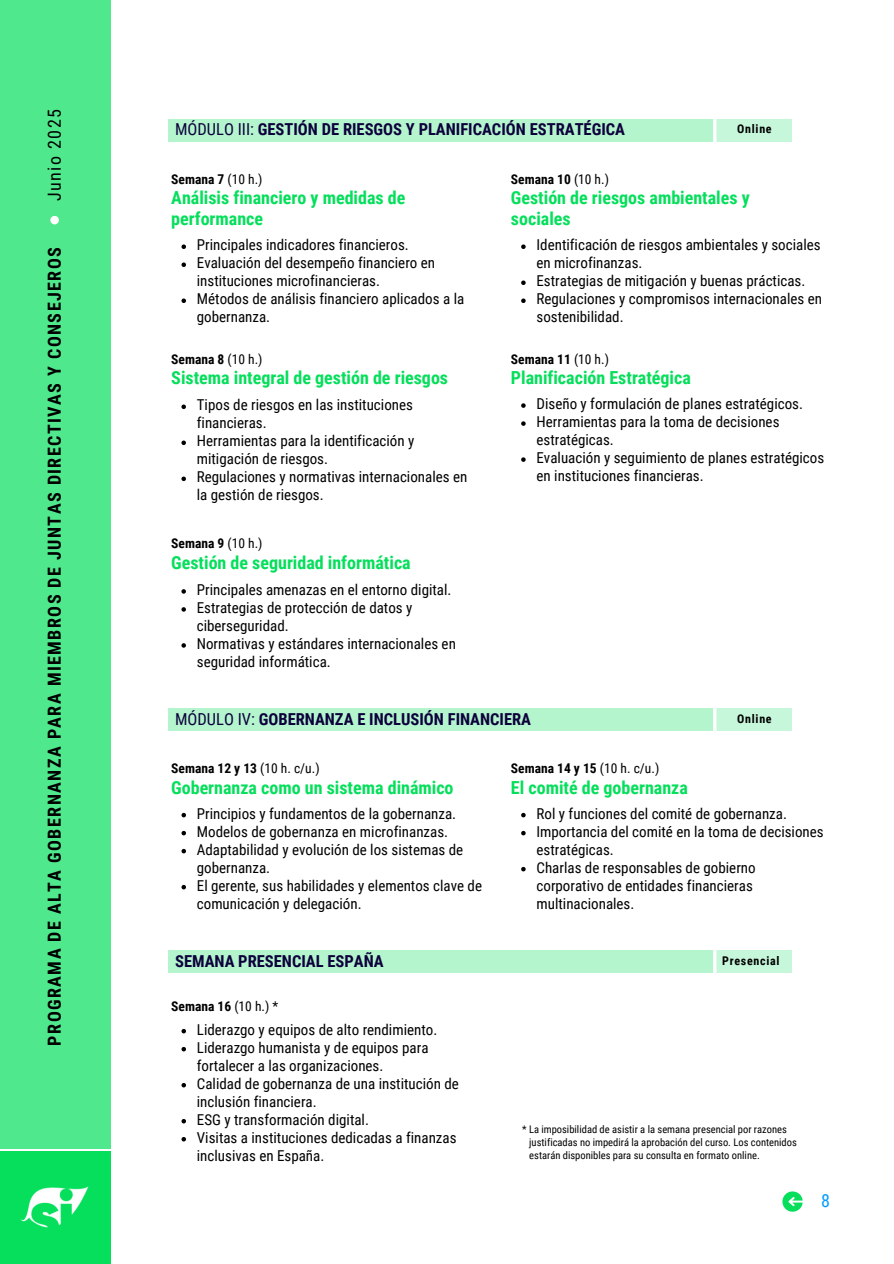
<style>
.page{position:relative;width:894px;height:1264px;background:#fff}
.page>*{position:absolute;margin:0;border:0;box-sizing:border-box;transform-origin:0 0}
.t1{font:700 18px/21.3px "Roboto Condensed";color:#05df5b}
.t2{font:700 18px "Roboto Condensed";letter-spacing:.08em;color:#000}
.t3{font:18px "Roboto Condensed";letter-spacing:.08em;color:#000}
.t4{font:18px "Roboto Condensed";color:#009cff}
.t5{font:700 16.5px "Roboto Condensed";color:#0d013b}
.t6{font:15px/18px "Roboto Condensed";color:#000}
.t7{font:700 13.5px "Roboto Condensed";color:#000}
.t8{font:700 12px "Roboto Condensed";letter-spacing:.06em;color:#000}
.t9{font:10.5px "Roboto Condensed";color:#000}
.s1{font-weight:400}
</style>
<div class="page">
<svg style="left:782px;top:1191px;width:20px;height:20px"></svg>
<div style="left:0;top:1151px;width:110px;height:112px;background:#05df5b"></div>
<img style="left:21px;top:1186px;width:68px;height:41px">
<div style="left:0;top:0;width:110px;height:1147px;background:#50e88c"></div>
<svg style="left:181px;top:404px;width:5px;height:5px"></svg>
<svg style="left:181px;top:440px;width:5px;height:5px"></svg>
<svg style="left:181px;top:476px;width:5px;height:5px"></svg>
<svg style="left:181px;top:244px;width:5px;height:5px"></svg>
<svg style="left:181px;top:262px;width:5px;height:5px"></svg>
<svg style="left:181px;top:298px;width:5px;height:5px"></svg>
<div style="left:168px;top:119px;width:623px;height:22px;background:#b4f5ce"></div>
<div style="left:713px;top:119px;width:79px;height:22px;background:#c6f7da"></div>
<svg style="left:181px;top:589px;width:5px;height:4px"></svg>
<svg style="left:181px;top:607px;width:5px;height:4px"></svg>
<svg style="left:181px;top:643px;width:5px;height:4px"></svg>
<svg style="left:521px;top:244px;width:4px;height:5px"></svg>
<svg style="left:521px;top:280px;width:4px;height:5px"></svg>
<svg style="left:521px;top:298px;width:4px;height:5px"></svg>
<svg style="left:521px;top:403px;width:4px;height:5px"></svg>
<svg style="left:521px;top:421px;width:4px;height:5px"></svg>
<svg style="left:521px;top:457px;width:4px;height:5px"></svg>
<svg style="left:181px;top:812px;width:5px;height:5px"></svg>
<svg style="left:181px;top:830px;width:5px;height:5px"></svg>
<svg style="left:181px;top:848px;width:5px;height:5px"></svg>
<svg style="left:181px;top:884px;width:5px;height:5px"></svg>
<div style="left:168px;top:708px;width:623px;height:23px;background:#b4f5ce"></div>
<div style="left:713px;top:708px;width:79px;height:23px;background:#c6f7da"></div>
<svg style="left:521px;top:812px;width:4px;height:5px"></svg>
<svg style="left:521px;top:830px;width:4px;height:5px"></svg>
<svg style="left:521px;top:866px;width:4px;height:5px"></svg>
<svg style="left:181px;top:1028px;width:5px;height:5px"></svg>
<svg style="left:181px;top:1046px;width:5px;height:5px"></svg>
<svg style="left:181px;top:1083px;width:5px;height:4px"></svg>
<svg style="left:181px;top:1119px;width:5px;height:4px"></svg>
<svg style="left:181px;top:1137px;width:5px;height:4px"></svg>
<div style="left:168px;top:950px;width:623px;height:22px;background:#b4f5ce"></div>
<div style="left:713px;top:950px;width:79px;height:22px;background:#c6f7da"></div>
<div style="left:50px;top:216px;width:9px;height:8px;background:#fff;border-radius:50%"></div>
<p class="t3" style="left:44px;top:201px;width:93px;rotate:-90deg">Junio 2025</p>
<p class="t2" style="left:44px;top:1045px;width:800px;rotate:-90deg">PROGRAMA DE ALTA GOBERNANZA PARA MIEMBROS DE JUNTAS DIRECTIVAS Y CONSEJEROS</p>
<p class="t5" style="left:175px;top:120px;width:451px"><span class="s1">MÓDULO III:</span> GESTIÓN DE RIESGOS Y PLANIFICACIÓN ESTRATÉGICA</p>
<p class="t8" style="left:737px;top:122px;width:36px">Online</p>
<h2 class="t7" style="left:171px;top:171px;width:93px">Semana 7 <span class="s1">(10 h.)</span></h2>
<h2 class="t1" style="left:171px;top:187px;width:235px">Análisis financiero y medidas de performance</h2>
<h5 class="t6" style="left:197px;top:236px;width:213px">Principales indicadores financieros.</h5>
<h3 class="t6" style="left:197px;top:254px;width:240px">Evaluación del desempeño financiero en instituciones microfinancieras.</h3>
<p class="t6" style="left:197px;top:290px;width:269px">Métodos de análisis financiero aplicados a la gobernanza.</p>
<h3 class="t7" style="left:171px;top:351px;width:93px">Semana 8 <span class="s1">(10 h.)</span></h3>
<h3 class="t1" style="left:171px;top:367px;width:278px">Sistema integral de gestión de riesgos</h3>
<p class="t6" style="left:197px;top:396px;width:217px">Tipos de riesgos en las instituciones financieras.</p>
<p class="t6" style="left:197px;top:432px;width:219px">Herramientas para la identificación y mitigación de riesgos.</p>
<p class="t6" style="left:197px;top:468px;width:272px">Regulaciones y normativas internacionales en la gestión de riesgos.</p>
<h3 class="t7" style="left:171px;top:536px;width:93px">Semana 9 <span class="s1">(10 h.)</span></h3>
<h3 class="t1" style="left:171px;top:552px;width:241px">Gestión de seguridad informática</h3>
<p class="t6" style="left:197px;top:580px;width:256px">Principales amenazas en el entorno digital.</p>
<p class="t6" style="left:197px;top:598px;width:217px">Estrategias de protección de datos y ciberseguridad.</p>
<p class="t6" style="left:197px;top:634px;width:260px">Normativas y estándares internacionales en seguridad informática.</p>
<p class="t7" style="left:511px;top:171px;width:99px">Semana 10 <span class="s1">(10 h.)</span></p>
<p class="t1" style="left:511px;top:187px;width:240px">Gestión de riesgos ambientales y sociales</p>
<h3 class="t6" style="left:536px;top:236px;width:285px">Identificación de riesgos ambientales y sociales en microfinanzas.</h3>
<p class="t6" style="left:536px;top:272px;width:270px">Estrategias de mitigación y buenas prácticas.</p>
<p class="t6" style="left:536px;top:290px;width:287px">Regulaciones y compromisos internacionales en sostenibilidad.</p>
<p class="t7" style="left:511px;top:351px;width:99px">Semana 11 <span class="s1">(10 h.)</span></p>
<p class="t1" style="left:511px;top:367px;width:181px">Planificación Estratégica</p>
<h3 class="t6" style="left:536px;top:395px;width:268px">Diseño y formulación de planes estratégicos.</h3>
<p class="t6" style="left:536px;top:413px;width:244px">Herramientas para la toma de decisiones estratégicas.</p>
<p class="t6" style="left:536px;top:449px;width:289px">Evaluación y seguimiento de planes estratégicos en instituciones financieras.</p>
<p class="t5" style="left:175px;top:709px;width:357px"><span class="s1">MÓDULO IV:</span> GOBERNANZA E INCLUSIÓN FINANCIERA</p>
<h2 class="t8" style="left:737px;top:712px;width:36px">Online</h2>
<h5 class="t7" style="left:511px;top:760px;width:150px">Semana 14 y 15 <span class="s1">(10 h. c/u.)</span></h5>
<h5 class="t1" style="left:511px;top:776px;width:178px">El comité de gobernanza</h5>
<h3 class="t6" style="left:536px;top:804px;width:252px">Rol y funciones del comité de gobernanza.</h3>
<p class="t6" style="left:536px;top:822px;width:288px">Importancia del comité en la toma de decisiones estratégicas.</p>
<p class="t6" style="left:536px;top:858px;width:220px">Charlas de responsables de gobierno corporativo de entidades financieras multinacionales.</p>
<p class="t7" style="left:171px;top:760px;width:150px">Semana 12 y 13 <span class="s1">(10 h. c/u.)</span></p>
<p class="t1" style="left:171px;top:776px;width:284px">Gobernanza como un sistema dinámico</p>
<h3 class="t6" style="left:197px;top:804px;width:261px">Principios y fundamentos de la gobernanza.</h3>
<p class="t6" style="left:197px;top:822px;width:253px">Modelos de gobernanza en microfinanzas.</p>
<p class="t6" style="left:197px;top:840px;width:268px">Adaptabilidad y evolución de los sistemas de gobernanza.</p>
<p class="t6" style="left:197px;top:876px;width:286px">El gerente, sus habilidades y elementos clave de comunicación y delegación.</p>
<p class="t5" style="left:175px;top:951px;width:210px">SEMANA PRESENCIAL ESPAÑA</p>
<p class="t8" style="left:722px;top:953px;width:59px">Presencial</p>
<p class="t7" style="left:171px;top:998px;width:108px">Semana 16 <span class="s1">(10 h.) *</span></p>
<p class="t6" style="left:197px;top:1020px;width:242px">Liderazgo y equipos de alto rendimiento.</p>
<h3 class="t6" style="left:197px;top:1038px;width:233px">Liderazgo humanista y de equipos para fortalecer a las organizaciones.</h3>
<p class="t6" style="left:197px;top:1074px;width:263px">Calidad de gobernanza de una institución de inclusión financiera.</p>
<p class="t6" style="left:197px;top:1110px;width:173px">ESG y transformación digital.</p>
<p class="t6" style="left:197px;top:1128px;width:261px">Visitas a instituciones dedicadas a finanzas inclusivas en España.</p>
<h1 class="t9" style="left:522px;top:1123px;width:266px">* La imposibilidad de asistir a la semana presencial por razones</h1>
<h5 class="t9" style="left:529px;top:1136px;width:269px">justificadas no impedirá la aprobación del curso. Los contenidos</h5>
<h4 class="t9" style="left:529px;top:1149px;width:232px">estarán disponibles para su consulta en formato online.</h4>
<p class="t4" style="left:820px;top:1190px;width:10px">8</p>
</div>
